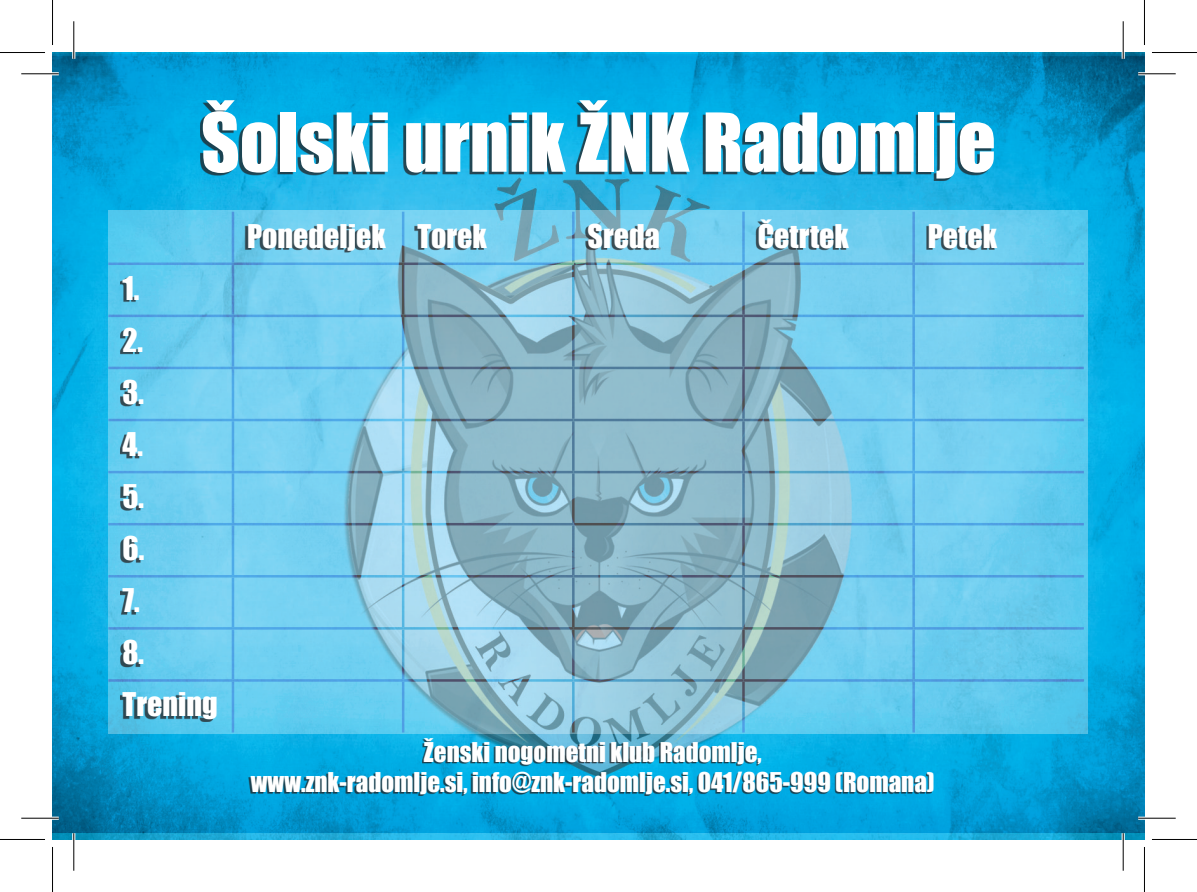
<style>
.page{position:relative;width:1197px;height:892px;background:#fff}
.page>*{position:absolute;margin:0;border:0;box-sizing:border-box;transform-origin:0 0}
.t1{font:75px "Impact";color:#fff}
.t2{font:30px/52px "Impact";color:#fff}
.t3{font:25px/30px "Impact";color:#fff;text-align:center}
</style>
<div class="page">
<img style="left:52px;top:53px;width:1092px;height:786px">
<svg style="left:108px;top:210px;width:979px;height:523px;background:#63c8ec"></svg>
<div style="left:120px;top:222px;width:874px;height:500px;background:#231f20;opacity:.75"></div>
<div style="left:200px;top:102px;width:791px;height:79px;background:#231f20;opacity:.75"></div>
<div style="left:249px;top:739px;width:683px;height:56px;background:#231f20;opacity:.75"></div>
<hr style="left:21px;top:72px;width:38px;height:3px;background:#fff">
<hr style="left:1138px;top:72px;width:37px;height:3px;background:#fff">
<hr style="left:21px;top:816px;width:38px;height:3px;background:#fff">
<hr style="left:1138px;top:816px;width:37px;height:3px;background:#fff">
<hr style="left:72px;top:21px;width:3px;height:38px;background:#fff">
<hr style="left:72px;top:833px;width:3px;height:37px;background:#fff">
<hr style="left:1121px;top:21px;width:3px;height:38px;background:#fff">
<hr style="left:1121px;top:833px;width:3px;height:37px;background:#fff">
<hr style="left:21px;top:73px;width:38px;height:1px;background:#000">
<hr style="left:1138px;top:73px;width:37px;height:1px;background:#000">
<hr style="left:21px;top:817px;width:38px;height:1px;background:#000">
<hr style="left:1138px;top:817px;width:37px;height:1px;background:#000">
<hr style="left:73px;top:21px;width:1px;height:38px;background:#000">
<hr style="left:73px;top:833px;width:1px;height:37px;background:#000">
<hr style="left:1122px;top:21px;width:1px;height:38px;background:#000">
<hr style="left:1122px;top:833px;width:1px;height:37px;background:#000">
<hr style="left:0;top:52px;width:45px;height:1px;background:#000">
<hr style="left:1151px;top:52px;width:45px;height:1px;background:#000">
<hr style="left:0;top:839px;width:45px;height:1px;background:#000">
<hr style="left:1151px;top:839px;width:45px;height:1px;background:#000">
<hr style="left:52px;top:0;width:1px;height:45px;background:#000">
<hr style="left:52px;top:847px;width:1px;height:45px;background:#000">
<hr style="left:1143px;top:0;width:1px;height:45px;background:#000">
<hr style="left:1143px;top:847px;width:1px;height:45px;background:#000">
<h1 class="t1" style="left:201px;top:84px;width:796px">Šolski urnik ŽNK Radomlje</h1>
<p class="t2" style="left:122px;top:261px;width:97px">1.<br>2.<br>3.<br>4.<br>5.<br>6.<br>7.<br>8.<br>Trening</p>
<p class="t2" style="left:247px;top:209px;width:241px">Ponedeljek Torek</p>
<p class="t2" style="left:587px;top:209px;width:74px">Sreda</p>
<p class="t2" style="left:757px;top:209px;width:93px">Četrtek</p>
<p class="t2" style="left:927px;top:209px;width:71px">Petek</p>
<p class="t3" style="left:251px;top:736px;width:685px">Ženski nogometni klub Radomlje,<br>www.znk-radomlje.si, info@znk-radomlje.si, 041/865-999 (Romana)</p>
</div>
